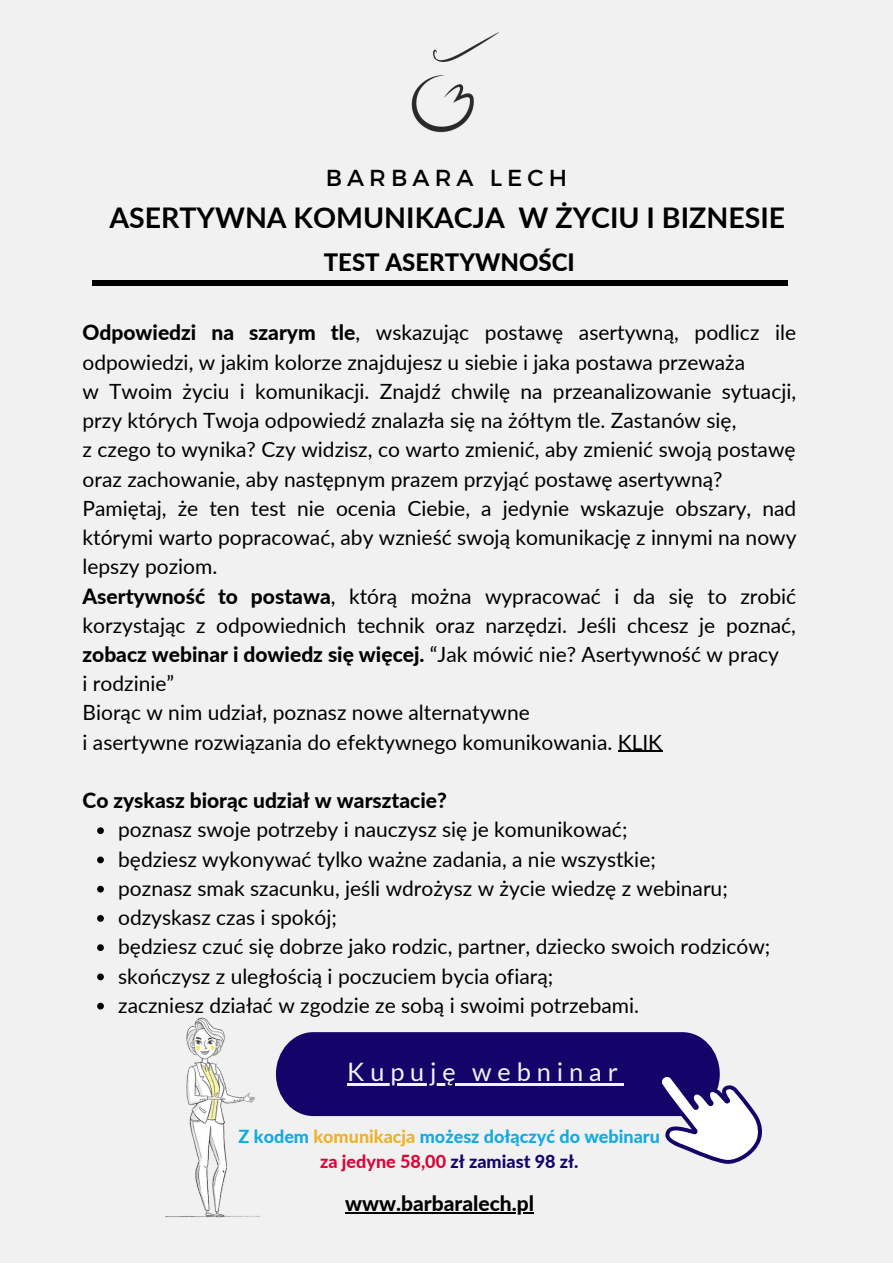
<style>
.page{position:relative;width:893px;height:1264px;background:#fff}
.page>*{position:absolute;margin:0;border:0;box-sizing:border-box;transform-origin:0 0}
.t1{font:700 28.5px "Lato";color:#000}
.t2{font:25.35px "Lato";letter-spacing:.23em;color:#f1f1f1}
.t3{font:800 24px "Lato";color:#000}
.t4{font:23.1px "Montserrat";letter-spacing:.22em;color:#000}
.t5{font:21px/29.2px "Lato";color:#000}
.t6{font:800 21px "Lato";color:#000}
.t7{font:800 18px/24.8px "Lato";color:#0fabe2;text-align:center}
.s1{font-weight:800}
.s2{color:#ecb32a}
.s3{color:#da0639}
.s4{color:#140469}
</style>
<div class="page">
<div style="left:0;top:0;width:892px;height:1262px;background:#f1f1f1"></div>
<hr style="left:92px;top:281px;width:695px;height:4px;background:#000">
<svg style="left:285px;top:1032px;width:477px;height:132px"></svg>
<img style="left:165px;top:1017px;width:120px;height:201px">
<svg style="left:97px;top:827px;width:7px;height:7px"></svg>
<svg style="left:97px;top:856px;width:7px;height:7px"></svg>
<svg style="left:97px;top:885px;width:7px;height:7px"></svg>
<svg style="left:97px;top:915px;width:7px;height:6px"></svg>
<svg style="left:97px;top:944px;width:7px;height:7px"></svg>
<svg style="left:97px;top:973px;width:7px;height:7px"></svg>
<svg style="left:97px;top:1002px;width:7px;height:7px"></svg>
<hr style="left:617px;top:750px;width:45px;height:2px;background:#000">
<hr style="left:347px;top:1083px;width:276px;height:2px;background:#f1f1f1">
<hr style="left:345px;top:1212px;width:189px;height:1px;background:#000">
<img style="left:411px;top:32px;width:88px;height:101px">
<p class="t4" style="left:325px;top:163px;width:243px">BARBARA LECH</p>
<p class="t1" style="left:109px;top:200px;width:677px">ASERTYWNA KOMUNIKACJA W ŻYCIU I BIZNESIE</p>
<p class="t3" style="left:324px;top:247px;width:252px">TEST ASERTYWNOŚCI</p>
<p class="t5" style="left:82px;top:317px;width:715px"><span class="s1">Odpowiedzi na szarym tle</span>, wskazując postawę asertywną, podlicz ile odpowiedzi, w jakim kolorze znajdujesz u siebie i jaka postawa przeważa</p>
<p class="t5" style="left:82px;top:376px;width:715px">w Twoim życiu i komunikacji. Znajdź chwilę na przeanalizowanie sytuacji, przy których Twoja odpowiedź znalazła się na żółtym tle. Zastanów się,</p>
<p class="t5" style="left:82px;top:434px;width:714px">z czego to wynika? Czy widzisz, co warto zmienić, aby zmienić swoją postawę oraz zachowanie, aby następnym prazem przyjąć postawę asertywną?</p>
<p class="t5" style="left:82px;top:493px;width:715px;text-align:justify">Pamiętaj, że ten test nie ocenia Ciebie, a jedynie wskazuje obszary, nad którymi warto popracować, aby wznieść swoją komunikację z innymi na nowy lepszy poziom.</p>
<p class="t5" style="left:82px;top:580px;width:715px;text-align:justify"><span class="s1">Asertywność to postawa</span>, którą można wypracować i da się to zrobić korzystając z odpowiednich technik oraz narzędzi. Jeśli chcesz je poznać, <span class="s1">zobacz webinar i dowiedz się więcej.</span> “Jak mówić nie? Asertywność w pracy</p>
<p class="t5" style="left:82px;top:668px;width:93px">i rodzinie”</p>
<p class="t5" style="left:82px;top:697px;width:449px">Biorąc w nim udział, poznasz nowe alternatywne</p>
<p class="t5" style="left:82px;top:727px;width:581px">i asertywne rozwiązania do efektywnego komunikowania. KLIK</p>
<p class="t6" style="left:82px;top:787px;width:366px">Co zyskasz biorąc udział w warsztacie?</p>
<p class="t5" style="left:118px;top:814px;width:510px">poznasz swoje potrzeby i nauczysz się je komunikować;</p>
<p class="t5" style="left:118px;top:843px;width:539px">będziesz wykonywać tylko ważne zadania, a nie wszystkie;</p>
<p class="t5" style="left:118px;top:873px;width:611px">poznasz smak szacunku, jeśli wdrożysz w życie wiedzę z webinaru;</p>
<p class="t5" style="left:118px;top:902px;width:220px">odzyskasz czas i spokój;</p>
<p class="t5" style="left:118px;top:931px;width:653px">będziesz czuć się dobrze jako rodzic, partner, dziecko swoich rodziców;</p>
<p class="t5" style="left:118px;top:960px;width:436px">skończysz z uległością i poczuciem bycia ofiarą;</p>
<p class="t5" style="left:118px;top:990px;width:522px">zaczniesz działać w zgodzie ze sobą i swoimi potrzebami.</p>
<p class="t2" style="left:347px;top:1056px;width:272px">Kupuję webninar</p>
<p class="t7" style="left:239px;top:1124px;width:423px">Z kodem <span class="s2">komunikacja</span> możesz dołączyć do webinaru <span class="s3">za jedyne 58,00</span> <span class="s4">zł zamiast 98 zł.</span></p>
<p class="t6" style="left:345px;top:1190px;width:190px">www.barbaralech.pl</p>
</div>
